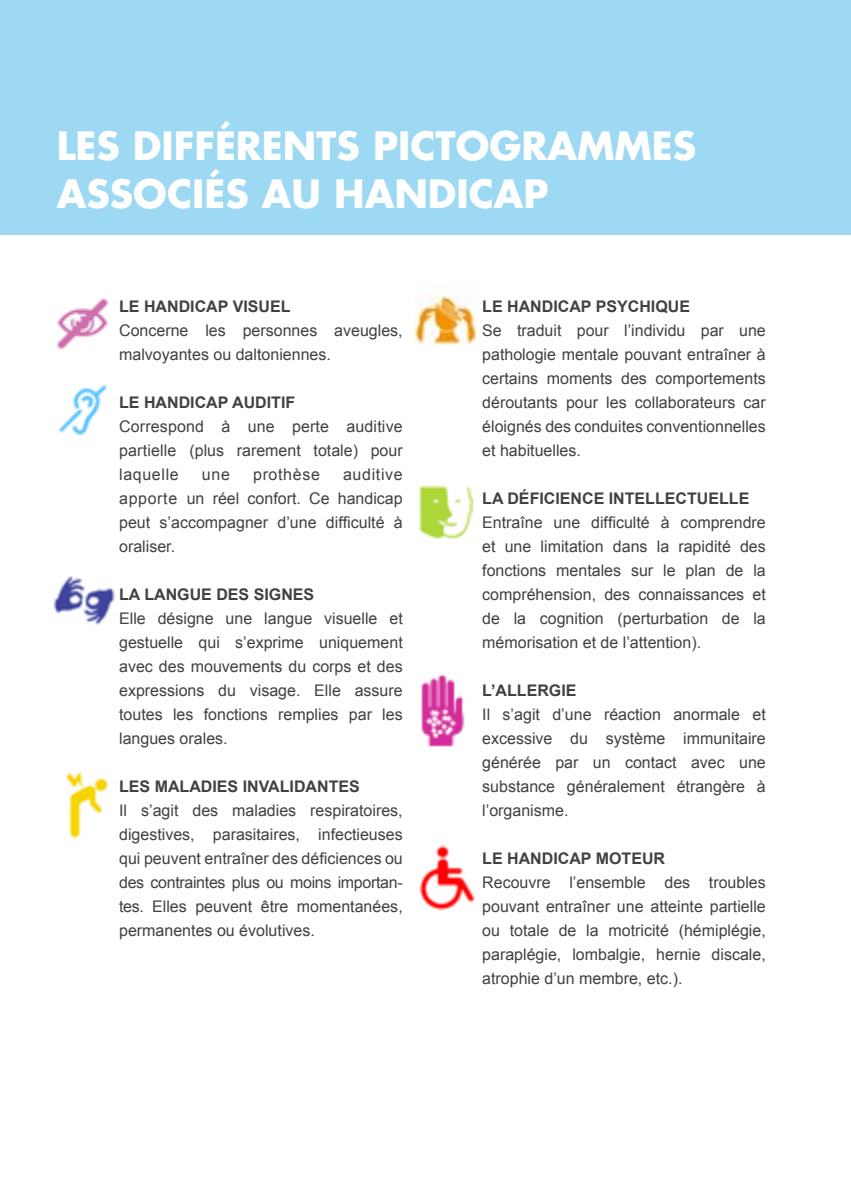
<style>
.page{position:relative;width:851px;height:1191px;background:#fff}
.page>*{position:absolute;margin:0;border:0;box-sizing:border-box;transform-origin:0 0}
.t1{font:700 38px/48px "Futura";color:#fff}
.t2{font:16px/24px "Arial";color:#414042;text-align:justify}
.t3{font:700 16px "Arial";color:#414042}
.t4{font:16px "Arial";letter-spacing:.04em;color:#414042}
</style>
<div class="page">
<div style="left:0;top:0;width:850px;height:235px;background:#9dd9f3"></div>
<img style="left:53px;top:576px;width:62px;height:49px">
<img style="left:421px;top:674px;width:44px;height:73px">
<img style="left:419px;top:845px;width:56px;height:66px">
<img style="left:419px;top:485px;width:55px;height:54px">
<img style="left:414px;top:289px;width:63px;height:56px">
<img style="left:56px;top:298px;width:53px;height:52px">
<img style="left:58px;top:384px;width:49px;height:52px">
<img style="left:66px;top:771px;width:42px;height:68px">
<h1 class="t1" style="left:57px;top:121px;width:641px">LES DIFFÉRENTS PICTOGRAMMES<br>ASSOCIÉS AU HANDICAP</h1>
<p class="t3" style="left:119px;top:296px;width:173px">LE HANDICAP VISUEL</p>
<p class="t2" style="left:119px;top:319px;width:285px">Concerne les personnes aveugles, malvoyantes ou daltoniennes.</p>
<p class="t3" style="left:119px;top:392px;width:178px">LE HANDICAP AUDITIF</p>
<p class="t2" style="left:119px;top:415px;width:285px">Correspond à une perte auditive partielle (plus rarement totale) pour laquelle</p>
<p class="t2" style="left:202px;top:463px;width:29px">une</p>
<p class="t4" style="left:253px;top:464px;width:68px">prothèse</p>
<p class="t2" style="left:119px;top:463px;width:285px;text-indent:224px">auditive apporte un réel confort. Ce handicap peut s’accompagner d’une difficulté à oraliser.</p>
<p class="t3" style="left:119px;top:584px;width:196px">LA LANGUE DES SIGNES</p>
<p class="t2" style="left:119px;top:607px;width:285px">Elle désigne une langue visuelle et gestuelle qui s’exprime uniquement avec des mouvements du corps et des expressions du visage. Elle assure toutes les fonctions remplies par les langues orales.</p>
<p class="t3" style="left:119px;top:776px;width:242px">LES MALADIES INVALIDANTES</p>
<p class="t2" style="left:119px;top:799px;width:285px">Il s’agit des maladies respiratoires, digestives, parasitaires, infectieuses qui peuvent entraîner des déficiences ou des contraintes plus ou moins importan&shy;tes. Elles peuvent être momentanées, permanentes ou évolutives.</p>
<p class="t3" style="left:482px;top:296px;width:209px">LE HANDICAP PSYCHIQUE</p>
<p class="t2" style="left:482px;top:319px;width:285px">Se traduit pour l’individu par une pathologie mentale pouvant entraîner à certains moments des comportements déroutants pour les collaborateurs car éloignés des conduites conventionnelles et habituelles.</p>
<p class="t3" style="left:482px;top:488px;width:268px">LA DÉFICIENCE INTELLECTUELLE</p>
<p class="t2" style="left:482px;top:511px;width:285px">Entraîne une difficulté à comprendre et une limitation dans la rapidité des fonctions mentales sur le plan de la compréhension, des connaissances et de la cognition (perturbation de la mémorisation et de l’attention).</p>
<p class="t3" style="left:482px;top:680px;width:96px">L’ALLERGIE</p>
<p class="t2" style="left:482px;top:703px;width:285px">Il s’agit d’une réaction anormale et excessive du système immunitaire générée par un contact avec une substance généralement étrangère à l’organisme.</p>
<p class="t3" style="left:482px;top:848px;width:184px">LE HANDICAP MOTEUR</p>
<p class="t2" style="left:482px;top:871px;width:285px">Recouvre l’ensemble des troubles pouvant entraîner une atteinte partielle ou totale de la motricité (hémiplégie, paraplégie, lombalgie, hernie discale, atrophie d’un membre, etc.).</p>
</div>
